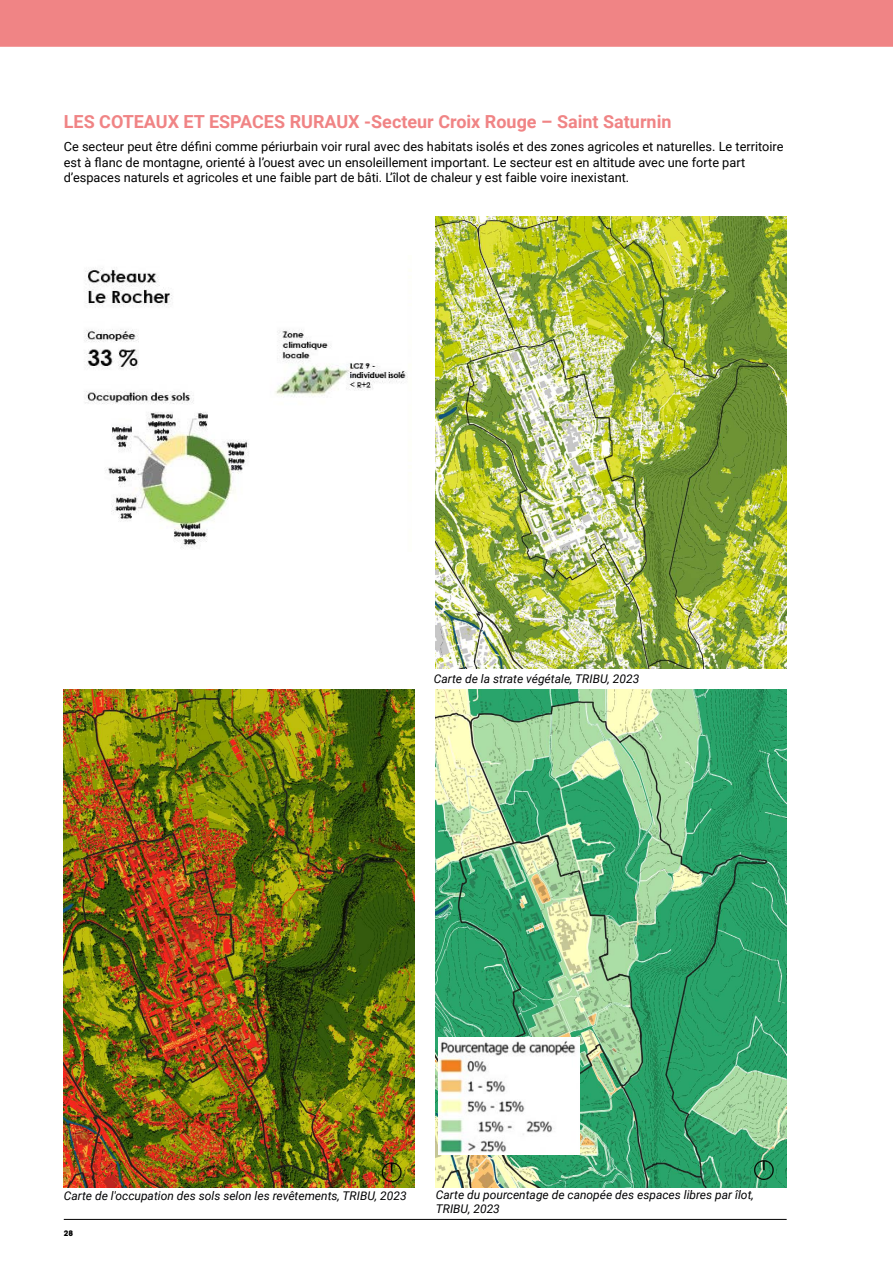
<style>
.page{position:relative;width:893px;height:1263px;background:#fff}
.page>*{position:absolute;margin:0;border:0;box-sizing:border-box;transform-origin:0 0}
.INTER_2{font:700 18px "Roboto";color:#f08485}
.INTER_2-2{font:12.75px/15.3px "Roboto";color:#000}
.INTER_2-3{font:italic 12px/14.4px "Roboto";color:#020203}
.t1{font:700 7.5px "ITC Avant Garde Std";color:#000}
</style>
<div class="page">
<div style="left:0;top:0;width:893px;height:47px;background:#f08485"></div>
<hr style="left:64px;top:1219px;width:723px;height:1px;background:#000">
<img style="left:64px;top:690px;width:351px;height:497px">
<img style="left:436px;top:216px;width:351px;height:453px">
<img style="left:84px;top:268px;width:324px;height:280px">
<img style="left:436px;top:690px;width:351px;height:497px">
<img style="left:438px;top:1037px;width:142px;height:117px">
<p class="INTER_2" style="left:64px;top:109px;width:609px">LES COTEAUX ET ESPACES RURAUX -Secteur Croix Rouge – Saint Saturnin</p>
<p class="INTER_2-2" style="left:64px;top:139px;width:721px">Ce secteur peut être défini comme périurbain voir rural avec des habitats isolés et des zones agricoles et naturelles. Le territoire est à flanc de montagne, orienté à l’ouest avec un ensoleillement important. Le secteur est en altitude avec une forte part d’espaces naturels et agricoles et une faible part de bâti. L’îlot de chaleur y est faible voire inexistant.</p>
<p class="INTER_2-3" style="left:434px;top:671px;width:207px">Carte de la strate végétale, TRIBU, 2023</p>
<p class="INTER_2-3" style="left:64px;top:1188px;width:344px">Carte de l'occupation des sols selon les revêtements, TRIBU, 2023</p>
<p class="t1" style="left:64px;top:1228px;width:11px">28</p>
<p class="INTER_2-3" style="left:436px;top:1187px;width:319px">Carte du pourcentage de canopée des espaces libres par îlot,<br>TRIBU, 2023</p>
</div>
